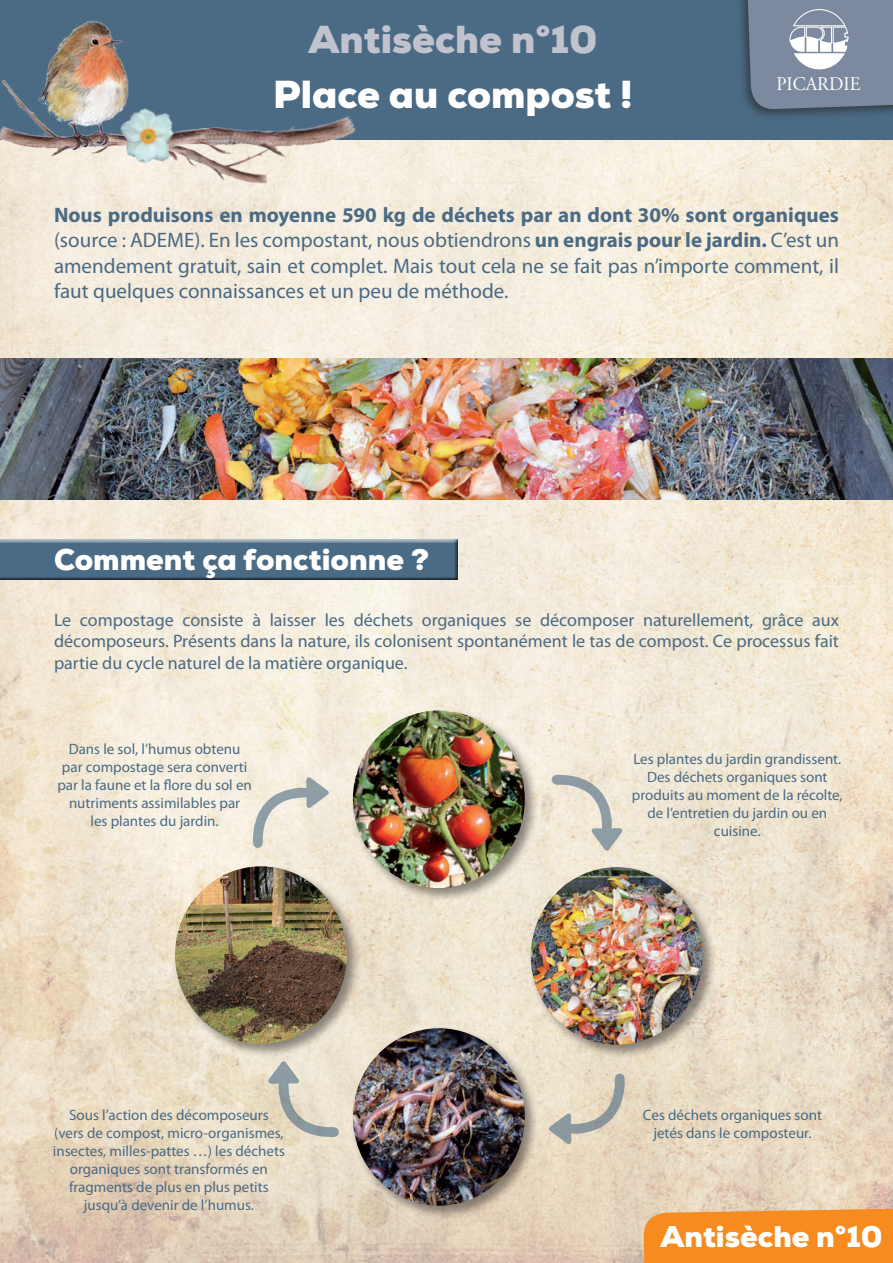
<style>
.page{position:relative;width:893px;height:1263px;background:#fff}
.page>*{position:absolute;margin:0;border:0;box-sizing:border-box;transform-origin:0 0}
.t1{font:900 39px "Nexa";color:#fff}
.t2{font:900 39px "Nexa";color:#c0c3cd}
.t3{font:900 30px "Nexa";color:#fff}
.t4{font:21px/25.2px "Myriad Pro";color:#4b6a83;text-align:justify}
.t5{font:19.2px "Adobe Garamond Pro";color:#fff;scale:.96 1}
.t6{font:18px/21.6px "Myriad Pro";color:#4b6a83;text-align:justify}
.t7{font:15px/18px "Myriad Pro";color:#4b6a83;text-align:center}
.s1{font-weight:700}
</style>
<div class="page">
<img style="left:0;top:139px;width:893px;height:1124px">
<div style="left:0;top:0;width:893px;height:139px;background:#4b6a83"></div>
<div style="left:735px;top:0;width:158px;height:120px;background:#231f20;opacity:.6"></div>
<svg style="left:747px;top:0;width:146px;height:110px;background:#8490a3"></svg>
<img style="left:0;top:21px;width:129px;height:144px">
<img style="left:125px;top:89px;width:165px;height:117px">
<img style="left:147px;top:111px;width:213px;height:56px">
<img style="left:118px;top:105px;width:58px;height:60px">
<div style="left:0;top:538px;width:459px;height:41px;background:#fff;opacity:.75"></div>
<div style="left:0;top:539px;width:459px;height:44px;background:#231f20;opacity:.75"></div>
<img style="left:0;top:359px;width:893px;height:141px">
<div style="left:528px;top:864px;width:189px;height:195px;background:#231f20;opacity:.5"></div>
<img style="left:531px;top:867px;width:172px;height:178px">
<div style="left:350px;top:1025px;width:189px;height:195px;background:#231f20;opacity:.5"></div>
<img style="left:353px;top:1028px;width:172px;height:178px">
<div style="left:172px;top:863px;width:189px;height:195px;background:#231f20;opacity:.5"></div>
<img style="left:175px;top:866px;width:172px;height:178px">
<div style="left:350px;top:708px;width:189px;height:194px;background:#231f20;opacity:.5"></div>
<img style="left:353px;top:710px;width:172px;height:178px">
<svg style="left:268px;top:1061px;width:71px;height:76px;background:#d4d0c1"></svg>
<svg style="left:252px;top:777px;width:77px;height:71px;background:#dcdacf"></svg>
<svg style="left:549px;top:1073px;width:76px;height:71px;background:#d4ccbc"></svg>
<svg style="left:552px;top:774px;width:70px;height:77px;background:#dad7ca"></svg>
<svg style="left:643px;top:1207px;width:250px;height:56px;background:#f4902b"></svg>
<h1 class="t2" style="left:308px;top:14px;width:290px">Antisèche n°10</h1>
<h1 class="t1" style="left:273px;top:69px;width:361px">Place au compost !</h1>
<p class="t5" style="left:777px;top:72px;width:89px">PICARDIE</p>
<p class="t4" style="left:54px;top:202px;width:786px"><span class="s1">Nous produisons en moyenne 590 kg de déchets par an dont 30% sont organiques </span>(source : ADEME). En les compostant, nous obtiendrons <span class="s1">un engrais pour le jardin.</span> C’est un amendement gratuit, sain et complet. Mais tout cela ne se fait pas n’importe comment, il faut quelques connaissances et un peu de méthode.</p>
<h2 class="t3" style="left:54px;top:540px;width:377px">Comment ça fonctionne ?</h2>
<p class="t6" style="left:54px;top:609px;width:786px">Le compostage consiste à laisser les déchets organiques se décomposer naturellement, grâce aux décomposeurs. Présents dans la nature, ils colonisent spontanément le tas de compost. Ce processus fait partie du cycle naturel de la matière organique.</p>
<p class="t7" style="left:57px;top:739px;width:196px">Dans le sol, l’humus obtenu par compostage sera converti par la faune et la flore du sol en nutriments assimilables par<br>les plantes du jardin.</p>
<p class="t7" style="left:53px;top:1106px;width:234px">Sous l’action des décomposeurs (vers de compost, micro-organismes, insectes, milles-pattes …) les déchets organiques sont transformés en fragments de plus en plus petits jusqu’à devenir de l’humus.</p>
<p class="t7" style="left:632px;top:749px;width:212px">Les plantes du jardin grandissent.<br>Des déchets organiques sont produits au moment de la récolte, de l’entretien du jardin ou en cuisine.</p>
<p class="t7" style="left:643px;top:1106px;width:181px">Ces déchets organiques sont jetés dans le composteur.</p>
<h2 class="t3" style="left:660px;top:1217px;width:224px">Antisèche n°10</h2>
</div>
